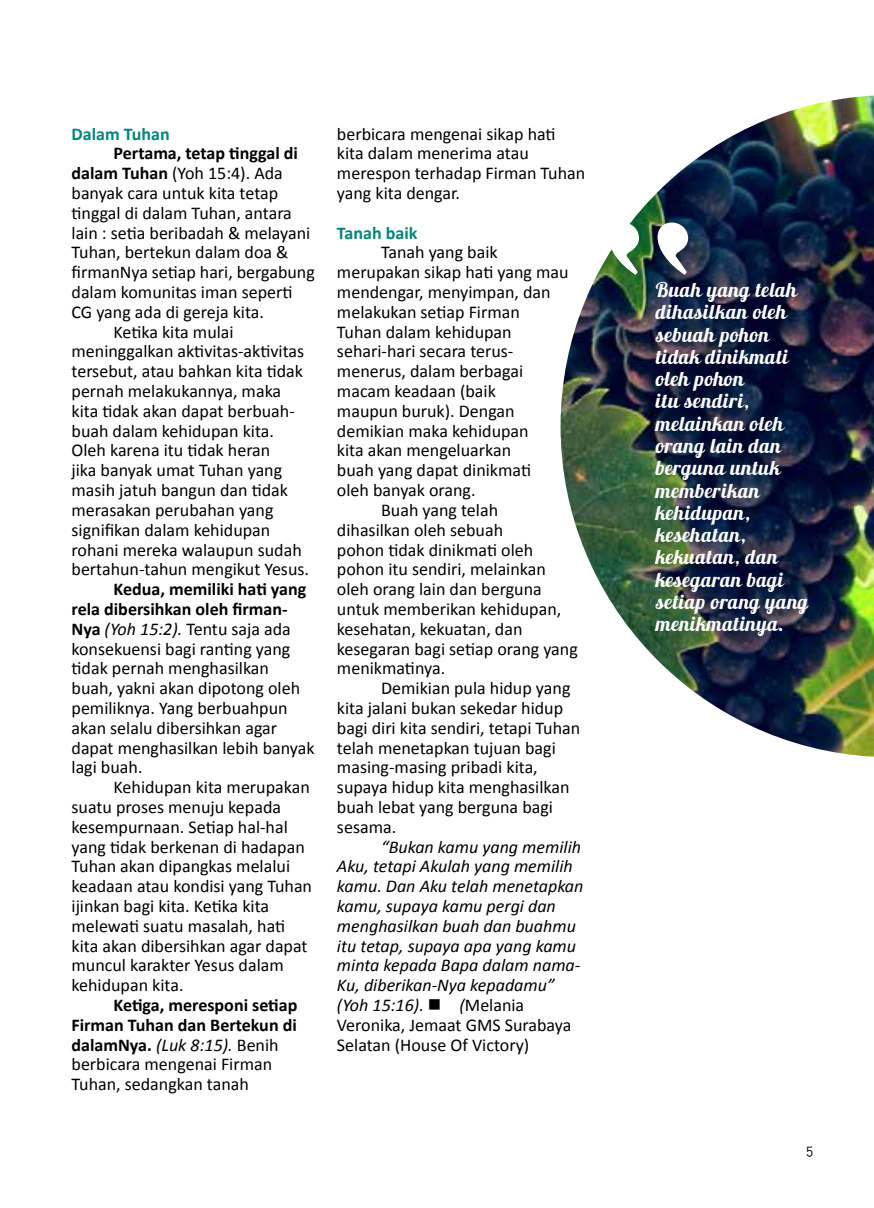
<style>
.page{position:relative;width:874px;height:1208px;background:#fff}
.page>*{position:absolute;margin:0;border:0;box-sizing:border-box;transform-origin:0 0}
.t1{font:222.8px "Lobster 1.3";color:#fff}
.t2{font:20.2px/22.2px "Lobster 1.3";letter-spacing:.03em;color:#fff}
.t3{font:18px/19.8px "Calibri";color:#000}
.t4{font:italic 18px/19.8px "Calibri";color:#000}
.t5{font:700 18px/19.8px "Calibri";color:#000}
.t6{font:700 18px "Calibri";color:#018579}
.t7{font:14px "DIN Alternate";color:#000}
.s1{font-weight:700}
.s2{font-style:italic}
.s3{font-weight:400;font-style:italic}
.s4{font-weight:400}
.s5{font-style:normal}
</style>
<div class="page">
<img style="left:560px;top:96px;width:313px;height:660px">
<p class="t6" style="left:71px;top:122px;width:100px">Dalam Tuhan</p>
<p class="t5" style="left:113px;top:143px;width:186px">Pertama, tetap tinggal di</p>
<p class="t3" style="left:71px;top:163px;width:213px"><span class="s1">dalam Tuhan</span> (Yoh 15:4). Ada</p>
<p class="t3" style="left:71px;top:183px;width:208px">banyak cara untuk kita tetap</p>
<p class="t3" style="left:71px;top:203px;width:222px">tinggal di dalam Tuhan, antara</p>
<p class="t3" style="left:71px;top:223px;width:240px">lain : setia beribadah &amp; melayani</p>
<p class="t3" style="left:71px;top:242px;width:218px">Tuhan, bertekun dalam doa &amp;</p>
<p class="t3" style="left:71px;top:262px;width:245px">firmanNya setiap hari, bergabung</p>
<p class="t3" style="left:71px;top:282px;width:222px">dalam komunitas iman seperti</p>
<p class="t3" style="left:71px;top:302px;width:194px">CG yang ada di gereja kita.</p>
<p class="t3" style="left:113px;top:322px;width:121px">Ketika kita mulai</p>
<p class="t3" style="left:71px;top:341px;width:234px">meninggalkan aktivitas-aktivitas</p>
<p class="t3" style="left:71px;top:361px;width:233px">tersebut, atau bahkan kita tidak</p>
<p class="t3" style="left:71px;top:381px;width:211px">pernah melakukannya, maka</p>
<p class="t3" style="left:71px;top:401px;width:225px">kita tidak akan dapat berbuah-</p>
<p class="t3" style="left:71px;top:421px;width:204px">buah dalam kehidupan kita.</p>
<p class="t3" style="left:71px;top:440px;width:200px">Oleh karena itu tidak heran</p>
<p class="t3" style="left:71px;top:460px;width:212px">jika banyak umat Tuhan yang</p>
<p class="t3" style="left:71px;top:480px;width:218px">masih jatuh bangun dan tidak</p>
<p class="t3" style="left:71px;top:500px;width:203px">merasakan perubahan yang</p>
<p class="t3" style="left:71px;top:520px;width:200px">signifikan dalam kehidupan</p>
<p class="t3" style="left:71px;top:539px;width:232px">rohani mereka walaupun sudah</p>
<p class="t3" style="left:71px;top:559px;width:239px">bertahun-tahun mengikut Yesus.</p>
<p class="t3" style="left:71px;top:579px;width:244px;text-indent:42px"><span class="s1">Kedua, memiliki hati yang rela dibersihkan oleh firman-<br>Nya</span> <span class="s2">(Yoh 15:2).</span> Tentu saja ada konsekuensi bagi ranting yang tidak pernah menghasilkan buah, yakni akan dipotong oleh pemiliknya. Yang berbuahpun akan selalu dibersihkan agar dapat menghasilkan lebih banyak lagi buah.</p>
<p class="t3" style="left:71px;top:777px;width:242px;text-indent:42px">Kehidupan kita merupakan suatu proses menuju kepada kesempurnaan. Setiap hal-hal yang tidak berkenan di hadapan<br>Tuhan akan dipangkas melalui keadaan atau kondisi yang Tuhan ijinkan bagi kita. Ketika kita melewati suatu masalah, hati kita akan dibersihkan agar dapat muncul karakter Yesus dalam kehidupan kita.</p>
<p class="t5" style="left:71px;top:995px;width:227px;text-indent:42px">Ketiga, meresponi setiap<br>Firman Tuhan dan Bertekun di dalamNya. <span class="s3">(Luk 8:15).</span> <span class="s4">Benih berbicara mengenai Firman<br>Tuhan, sedangkan tanah</span></p>
<p class="t3" style="left:337px;top:124px;width:249px">berbicara mengenai sikap hati kita dalam menerima atau merespon terhadap Firman Tuhan yang kita dengar.</p>
<p class="t6" style="left:337px;top:221px;width:82px">Tanah baik</p>
<p class="t3" style="left:381px;top:242px;width:118px">Tanah yang baik</p>
<p class="t3" style="left:337px;top:262px;width:233px">merupakan sikap hati yang mau</p>
<p class="t3" style="left:337px;top:282px;width:215px">mendengar, menyimpan, dan</p>
<p class="t3" style="left:337px;top:302px;width:184px">melakukan setiap Firman</p>
<p class="t3" style="left:337px;top:322px;width:176px">Tuhan dalam kehidupan</p>
<p class="t3" style="left:337px;top:341px;width:178px">sehari-hari secara terus-</p>
<p class="t3" style="left:337px;top:361px;width:188px">menerus, dalam berbagai</p>
<p class="t3" style="left:337px;top:381px;width:160px">macam keadaan (baik</p>
<p class="t3" style="left:337px;top:401px;width:179px">maupun buruk). Dengan</p>
<p class="t3" style="left:337px;top:421px;width:193px">demikian maka kehidupan</p>
<p class="t3" style="left:337px;top:440px;width:175px">kita akan mengeluarkan</p>
<p class="t3" style="left:337px;top:460px;width:195px">buah yang dapat dinikmati</p>
<p class="t3" style="left:337px;top:480px;width:140px">oleh banyak orang.</p>
<p class="t3" style="left:381px;top:500px;width:118px">Buah yang telah</p>
<p class="t3" style="left:337px;top:520px;width:168px">dihasilkan oleh sebuah</p>
<p class="t3" style="left:337px;top:539px;width:198px">pohon tidak dinikmati oleh</p>
<p class="t3" style="left:337px;top:559px;width:210px">pohon itu sendiri, melainkan</p>
<p class="t3" style="left:337px;top:579px;width:206px">oleh orang lain dan berguna</p>
<p class="t3" style="left:337px;top:599px;width:226px">untuk memberikan kehidupan,</p>
<p class="t3" style="left:337px;top:619px;width:187px">kesehatan, kekuatan, dan</p>
<p class="t3" style="left:337px;top:638px;width:242px">kesegaran bagi setiap orang yang</p>
<p class="t3" style="left:337px;top:658px;width:110px">menikmatinya.</p>
<p class="t3" style="left:381px;top:678px;width:191px">Demikian pula hidup yang</p>
<p class="t3" style="left:337px;top:698px;width:227px">kita jalani bukan sekedar hidup</p>
<p class="t3" style="left:337px;top:718px;width:245px">bagi diri kita sendiri, tetapi Tuhan</p>
<p class="t3" style="left:337px;top:737px;width:220px">telah menetapkan tujuan bagi</p>
<p class="t3" style="left:337px;top:757px;width:202px">masing-masing pribadi kita,</p>
<p class="t3" style="left:337px;top:777px;width:234px">supaya hidup kita menghasilkan</p>
<p class="t3" style="left:337px;top:797px;width:217px">buah lebat yang berguna bagi</p>
<p class="t3" style="left:337px;top:817px;width:61px">sesama.</p>
<p class="t4" style="left:337px;top:836px;width:248px;text-indent:44px">“Bukan kamu yang memilih<br>Aku, tetapi Akulah yang memilih kamu. Dan Aku telah menetapkan kamu, supaya kamu pergi dan menghasilkan buah dan buahmu itu tetap, supaya apa yang kamu minta kepada Bapa dalam nama-<br>Ku, diberikan-Nya kepadamu” (Yoh 15:16). ■ (<span class="s5">Melania<br>Veronika, Jemaat GMS Surabaya<br>Selatan (House Of Victory)</span></p>
<h1 class="t1" style="left:591px;top:166px;width:115px">“</h1>
<p class="t2" style="left:655px;top:278px;width:154px">Buah yang telah dihasilkan oleh sebuah pohon tidak dinikmati oleh pohon<br>itu sendiri, melainkan oleh orang lain dan berguna untuk memberikan kehidupan, kesehatan, kekuatan, dan kesegaran bagi setiap orang yang menikmatinya.</p>
<p class="t7" style="left:805px;top:1141px;width:9px">5</p>
</div>
